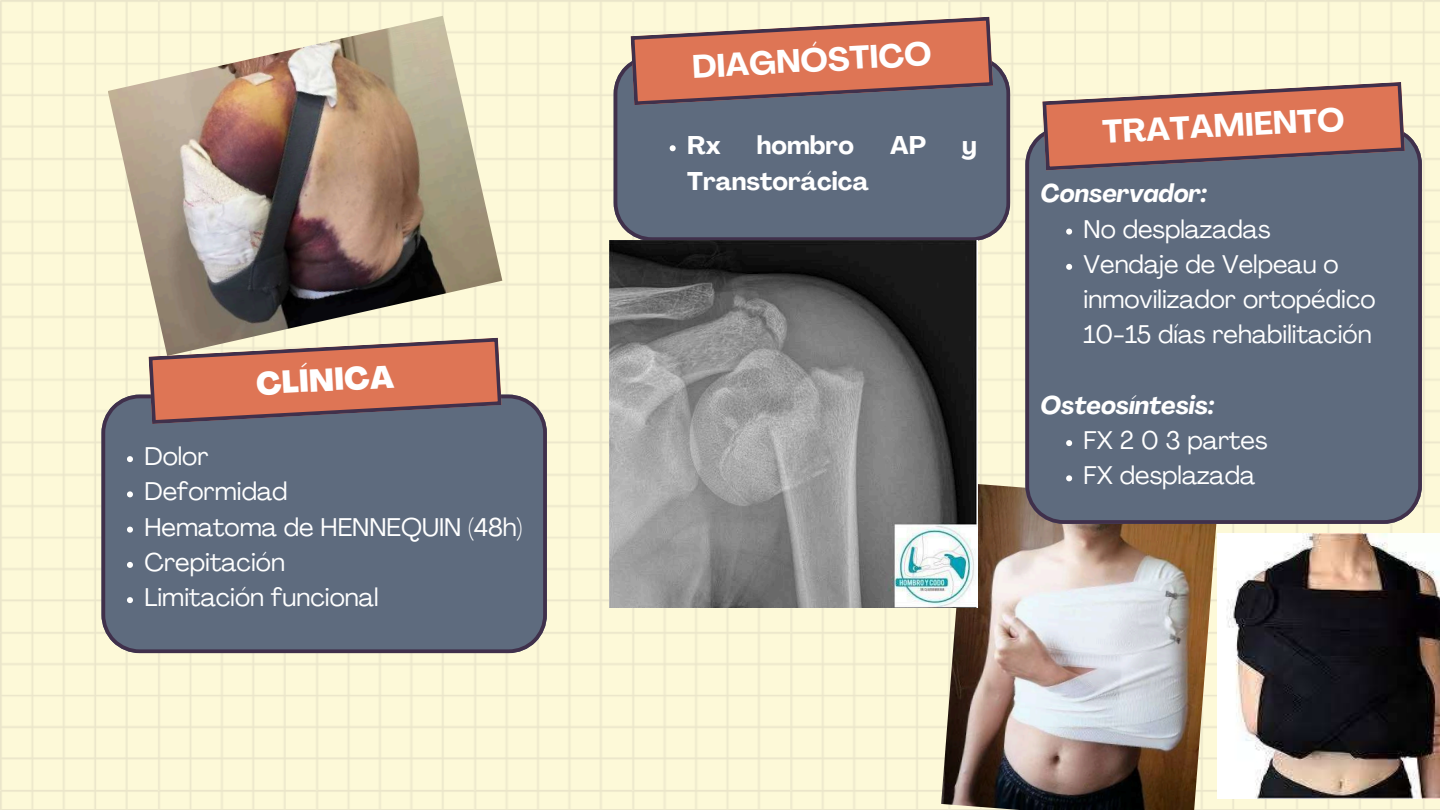
<style>
.page{position:relative;width:1440px;height:810px;background:#fff}
.page>*{position:absolute;margin:0;border:0;box-sizing:border-box;transform-origin:0 0}
.t1{font:700 32.2px "Agrandir";color:#fff}
.t2{font:800 31.3px "Agrandir";color:#fff}
.t3{font:25.3px/35.2px "Agrandir";color:#fff}
.t4{font:italic 700 25.3px "Agrandir";color:#fff}
.t5{font:700 25.3px "Agrandir";color:#fff}
</style>
<div class="page">
<div style="left:0;top:0;width:1440px;height:810px;background:linear-gradient(to right,#fbf7d6,#fbf7d7)"></div>
<div style="left:101px;top:395px;width:446px;height:258px;background:#5e6b7e"></div>
<img style="left:108px;top:16px;width:394px;height:340px">
<svg style="left:149px;top:338px;width:353px;height:86px"></svg>
<svg style="left:614px;top:55px;width:396px;height:186px"></svg>
<svg style="left:631px;top:17px;width:362px;height:88px"></svg>
<img style="left:941px;top:483px;width:277px;height:327px">
<div style="left:1025px;top:126px;width:397px;height:398px;background:#5e6b7e"></div>
<svg style="left:1042px;top:82px;width:363px;height:89px"></svg>
<img style="left:609px;top:241px;width:368px;height:366px">
<img style="left:1218px;top:533px;width:222px;height:266px">
<svg style="left:1066px;top:229px;width:6px;height:6px"></svg>
<svg style="left:1066px;top:264px;width:6px;height:6px"></svg>
<svg style="left:1066px;top:440px;width:6px;height:6px"></svg>
<svg style="left:1066px;top:475px;width:6px;height:6px"></svg>
<svg style="left:670px;top:145px;width:6px;height:6px"></svg>
<svg style="left:127px;top:456px;width:6px;height:6px"></svg>
<svg style="left:127px;top:491px;width:6px;height:6px"></svg>
<svg style="left:127px;top:527px;width:6px;height:6px"></svg>
<svg style="left:127px;top:562px;width:6px;height:6px"></svg>
<svg style="left:127px;top:597px;width:6px;height:6px"></svg>
<p class="t2" style="left:256px;top:371px;width:140px;rotate:-3deg">CLÍNICA</p>
<p class="t3" style="left:144px;top:441px;width:380px">Dolor<br>Deformidad<br>Hematoma de HENNEQUIN (48h)<br>Crepitación<br>Limitación funcional</p>
<p class="t1" style="left:691px;top:54px;width:241px;rotate:-3deg">DIAGNÓSTICO</p>
<p class="t5" style="left:687px;top:135px;width:35px">Rx</p>
<p class="t5" style="left:757px;top:135px;width:99px">hombro</p>
<p class="t5" style="left:890px;top:135px;width:37px">AP</p>
<p class="t5" style="left:962px;top:135px;width:16px">y</p>
<p class="t5" style="left:687px;top:171px;width:183px">Transtorácica</p>
<p class="t1" style="left:1102px;top:119px;width:244px;rotate:-3deg">TRATAMIENTO</p>
<p class="t4" style="left:1041px;top:183px;width:168px">Conservador:</p>
<p class="t3" style="left:1084px;top:214px;width:294px">No desplazadas<br>Vendaje de Velpeau o inmovilizador ortopédico<br>10-15 días rehabilitación</p>
<p class="t4" style="left:1041px;top:395px;width:175px">Osteosíntesis:</p>
<p class="t3" style="left:1084px;top:425px;width:186px">FX 2 0 3 partes<br>FX desplazada</p>
</div>
